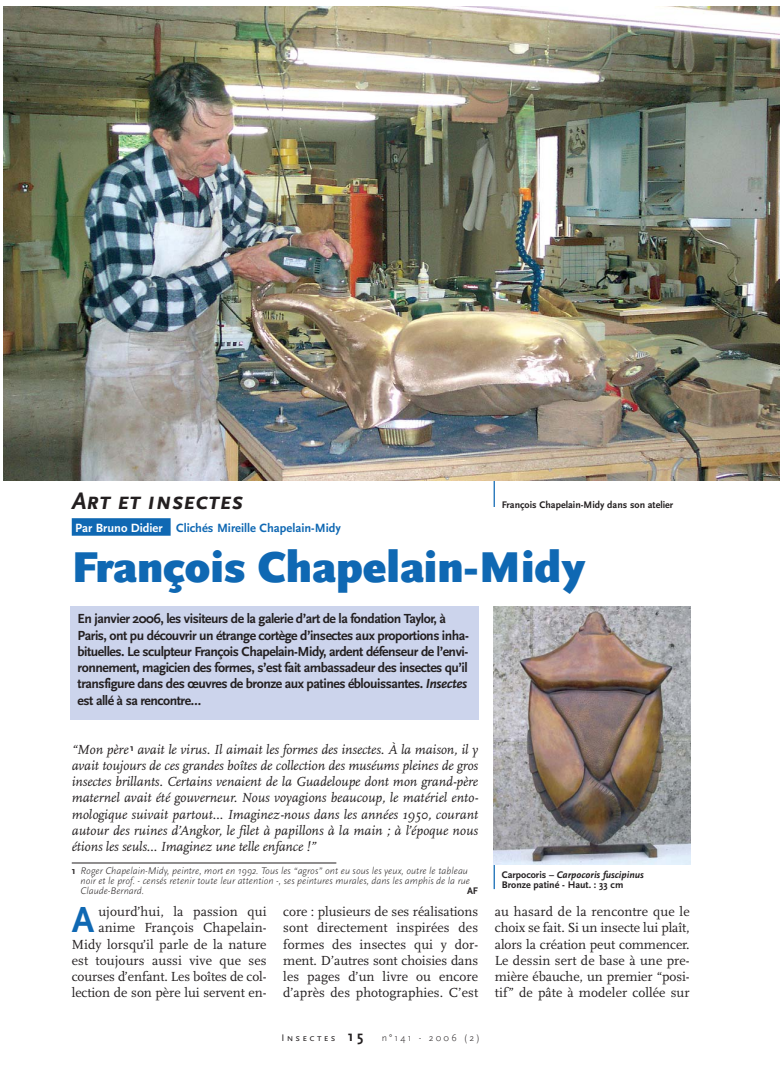
<style>
.page{position:relative;width:780px;height:1088px;background:#fff}
.page>*{position:absolute;margin:0;border:0;box-sizing:border-box;transform-origin:0 0}
.t1{font:900 45px "Scala Sans";color:#0f68b3}
.t2{font:700 37.88px "Scala Sans";color:#0f68b3}
.t3{font:italic 700 25px "Scala Sans Caps";color:#231f20}
.t4{font:13.75px/16.2px "Scala";letter-spacing:.005em;color:#231f20;text-align:justify}
.t5{font:italic 13.75px/16.2px "Scala";letter-spacing:-.005em;color:#231f20;text-align:justify}
.t6{font:700 13.75px/16.2px "Scala Sans";letter-spacing:-.035em;color:#231f20}
.t7{font:700 12.5px "Scala Sans";color:#0f68b3}
.t8{font:italic 300 10px/10px "Scala Sans";color:#231f20}
.t9{font:700 10px/10px "Scala Sans";color:#231f20}
.t10{font:300 10px "Scala Sans";letter-spacing:.22em;color:#231f20}
.s1{color:#fff}
.s2{font-style:italic}
.s3{font-weight:700;font-style:normal}
.s4{font-family:"Scala Sans Caps";font-weight:400}
.s5{font-weight:700;font-size:15px}
</style>
<div class="page">
<div style="left:72px;top:518px;width:99px;height:18px;background:#0f68b3"></div>
<div style="left:70px;top:606px;width:409px;height:113px;background:#ccd4ec"></div>
<hr style="left:72px;top:863px;width:264px;height:1px;background:#231f20">
<hr style="left:493px;top:849px;width:2px;height:40px;background:#0f68b3">
<img style="left:493px;top:606px;width:198px;height:258px">
<hr style="left:493px;top:475px;width:2px;height:32px;background:#0f68b3">
<img style="left:3px;top:7px;width:776px;height:473px">
<h3 class="t3" style="left:72px;top:486px;width:173px">Art et insectes</h3>
<p class="t7" style="left:75px;top:523px;width:267px"><span class="s1">Par Bruno Didier</span> . Clichés Mireille Chapelain-Midy</p>
<h1 class="t1" style="left:72px;top:550px;width:515px">François Chapelain-Midy</h1>
<p class="t9" style="left:502px;top:500px;width:173px">François Chapelain-Midy dans son atelier</p>
<p class="t6" style="left:78px;top:612px;width:392px">En janvier 2006, les visiteurs de la galerie d’art de la fondation Taylor, à Paris, ont pu découvrir un étrange cortège d’insectes aux proportions inha&shy;bituelles. Le sculpteur François Chapelain-Midy, ardent défenseur de l’envi&shy;ronnement, magicien des formes, s’est fait ambassadeur des insectes qu’il transfigure dans des œuvres de bronze aux patines éblouissantes. <span class="s2">Insectes </span>est allé à sa rencontre…</p>
<p class="t5" style="left:72px;top:742px;width:408px">“Mon père<sup>1</sup> avait le virus. Il aimait les formes des insectes. À la maison, il y avait toujours de ces grandes boîtes de collection des muséums pleines de gros insectes brillants. Certains venaient de la Guadeloupe dont mon grand-père maternel avait été gouverneur. Nous voyagions beaucoup, le matériel ento&shy;mologique suivait partout… Imaginez-nous dans les années 1950, courant autour des ruines d’Angkor, le filet à papillons à la main ; à l’époque nous étions les seuls… Imaginez une telle enfance !”</p>
<p class="t8" style="left:80px;top:867px;width:391px;text-indent:-9px"><span class="s3">1</span> Roger Chapelain-Midy, peintre, mort en 1992. Tous les “agros” ont eu sous les yeux, outre le tableau noir et le prof. - censés retenir toute leur attention -, ses peintures murales, dans les amphis de la rue<br>Claude-Bernard.</p>
<p class="t9" style="left:467px;top:886px;width:13px">AF</p>
<p class="t9" style="left:502px;top:871px;width:143px">Carpocoris – <span class="s2">Carpocoris fuscipinus<br></span>Bronze patiné - Haut. : 33 cm</p>
<p class="t4" style="left:72px;top:905px;width:196px;text-align:right">ujourd’hui, la passion qui anime François Chapelain-<br>Midy lorsqu’il parle de la nature est toujours aussi vive que ses courses d’enfant. Les boîtes de col&shy;lection de son père lui servent en-</p>
<p class="t4" style="left:495px;top:905px;width:196px">au hasard de la rencontre que le choix se fait. Si un insecte lui plaît, alors la création peut commencer.<br>Le dessin sert de base à une pre&shy;mière ébauche, un premier “posi&shy;tif” de pâte à modeler collée sur</p>
<p class="t4" style="left:283px;top:905px;width:196px">core : plusieurs de ses réalisations sont directement inspirées des formes des insectes qui y dor&shy;ment. D’autres sont choisies dans les pages d’un livre ou encore d’après des photographies. C’est</p>
<h2 class="t2" style="left:72px;top:905px;width:24px">A</h2>
<p class="t10" style="left:281px;top:1033px;width:200px"><span class="s4">Insectes</span> <span class="s5">15</span> n°141 - 2006 (2)</p>
</div>
